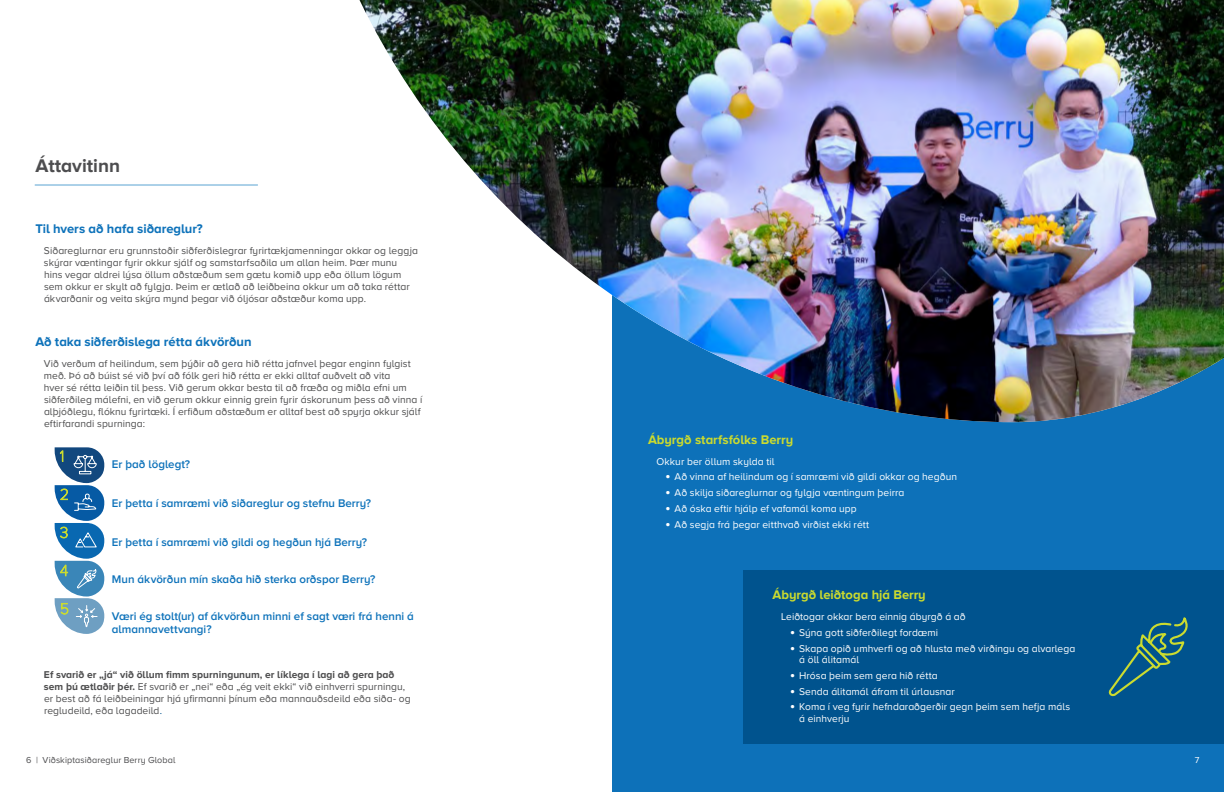
<style>
.page{position:relative;width:1224px;height:792px;background:#fff}
.page>*{position:absolute;margin:0;border:0;box-sizing:border-box;transform-origin:0 0}
.t1{font:700 19px "Proxima Nova A";color:#4d4d4f}
.t2{font:700 13px "Proxima Nova A";letter-spacing:-.005em;color:#0d72ba}
.t3{font:700 13px "Proxima Nova A";color:#cbdb2e}
.t4{font:600 11.5px/13px "Proxima Nova A";color:#0d72ba}
.t5{font:10.2px/12px "Proxima Nova A";letter-spacing:.005em;color:#4e4e4f}
.t6{font:10.2px/11.3px "Proxima Nova A";letter-spacing:.005em;color:#fff}
.t7{font:9px "Proxima Nova A";letter-spacing:.01em;color:#4d4d4f}
.t8{font:9px "Proxima Nova A";color:#fff}
.s1{font-weight:700}
.s2{color:#00538e}
.s3{font-weight:700;font-size:14px}
</style>
<div class="page">
<div style="left:613px;top:247px;width:611px;height:545px;background:#0d71b9"></div>
<div style="left:743px;top:570px;width:481px;height:174px;background:#00538e"></div>
<img style="left:359px;top:0;width:865px;height:422px">
<hr style="left:35px;top:185px;width:223px;height:1px;background:#5aa3d2">
<svg style="left:55px;top:447px;width:49px;height:187px"></svg>
<svg style="left:1108px;top:618px;width:80px;height:79px"></svg>
<h1 class="t1" style="left:35px;top:155px;width:86px">Áttavitinn</h1>
<p class="t2" style="left:35px;top:221px;width:169px">Til hvers að hafa siðareglur?</p>
<p class="t5" style="left:44px;top:244px;width:376px">Siðareglurnar eru grunnstoðir siðferðislegrar fyrirtækjamenningar okkar og leggja skýrar væntingar fyrir okkur sjálf og samstarfsaðila um allan heim. Þær munu hins vegar aldrei lýsa öllum aðstæðum sem gætu komið upp eða öllum lögum sem okkur er skylt að fylgja. Þeim er ætlað að leiðbeina okkur um að taka réttar ákvarðanir og veita skýra mynd þegar við óljósar aðstæður koma upp.</p>
<p class="t2" style="left:35px;top:334px;width:218px">Að taka siðferðislega rétta ákvörðun</p>
<p class="t5" style="left:44px;top:357px;width:380px">Við verðum af heilindum, sem þýðir að gera hið rétta jafnvel þegar enginn fylgist með. Þó að búist sé við því að fólk geri hið rétta er ekki alltaf auðvelt að vita<br>hver sé rétta leiðin til þess. Við gerum okkar besta til að fræða og miðla efni um siðferðileg málefni, en við gerum okkur einnig grein fyrir áskorunum þess að vinna í alþjóðlegu, flóknu fyrirtæki. Í erfiðum aðstæðum er alltaf best að spyrja okkur sjálf eftirfarandi spurninga:</p>
<p class="t4" style="left:112px;top:457px;width:80px">Er það löglegt?</p>
<p class="t4" style="left:112px;top:496px;width:261px">Er þetta í samræmi við siðareglur og stefnu Berry?</p>
<p class="t4" style="left:112px;top:535px;width:257px">Er þetta í samræmi við gildi og hegðun hjá Berry?</p>
<p class="t4" style="left:112px;top:572px;width:265px">Mun ákvörðun mín skaða hið sterka orðspor Berry?</p>
<p class="t4" style="left:112px;top:609px;width:304px">Væri ég stolt(ur) af ákvörðun minni ef sagt væri frá henni á almannavettvangi?</p>
<p class="t5" style="left:44px;top:668px;width:368px"><span class="s1">Ef svarið er „já“ við öllum fimm spurningunum, er líklega í lagi að gera það sem þú ætlaðir þér.</span> Ef svarið er „nei“ eða „ég veit ekki“ við einhverri spurningu, er best að fá leiðbeiningar hjá yfirmanni þínum eða mannauðsdeild eða siða- og regludeild, eða lagadeild<span class="s2">.</span></p>
<p class="t7" style="left:26px;top:755px;width:151px">6 | Viðskiptasiðareglur Berry Global</p>
<p class="t3" style="left:648px;top:432px;width:147px">Ábyrgð starfsfólks Berry</p>
<p class="t6" style="left:657px;top:456px;width:119px">Okkur ber öllum skylda til</p>
<p class="t6" style="left:666px;top:471px;width:293px"><span class="s3">•</span> Að vinna af heilindum og í samræmi við gildi okkar og hegðun</p>
<p class="t6" style="left:666px;top:487px;width:240px"><span class="s3">•</span> Að skilja siðareglurnar og fylgja væntingum þeirra</p>
<p class="t6" style="left:666px;top:503px;width:193px"><span class="s3">•</span> Að óska eftir hjálp ef vafamál koma upp</p>
<p class="t6" style="left:666px;top:519px;width:205px"><span class="s3">•</span> Að segja frá þegar eitthvað virðist ekki rétt</p>
<p class="t3" style="left:773px;top:588px;width:155px">Ábyrgð leiðtoga hjá Berry</p>
<p class="t6" style="left:781px;top:611px;width:186px">Leiðtogar okkar bera einnig ábyrgð á að</p>
<p class="t6" style="left:790px;top:627px;width:150px"><span class="s3">•</span> Sýna gott siðferðilegt fordæmi</p>
<p class="t6" style="left:799px;top:643px;width:278px;text-indent:-9px"><span class="s3">•</span> Skapa opið umhverfi og að hlusta með virðingu og alvarlega á öll álitamál</p>
<p class="t6" style="left:790px;top:670px;width:149px"><span class="s3">•</span> Hrósa þeim sem gera hið rétta</p>
<p class="t6" style="left:790px;top:685px;width:166px"><span class="s3">•</span> Senda álitamál áfram til úrlausnar</p>
<p class="t6" style="left:799px;top:701px;width:273px;text-indent:-9px"><span class="s3">•</span> Koma í veg fyrir hefndaraðgerðir gegn þeim sem hefja máls á einhverju</p>
<p class="t8" style="left:1195px;top:755px;width:6px">7</p>
</div>
